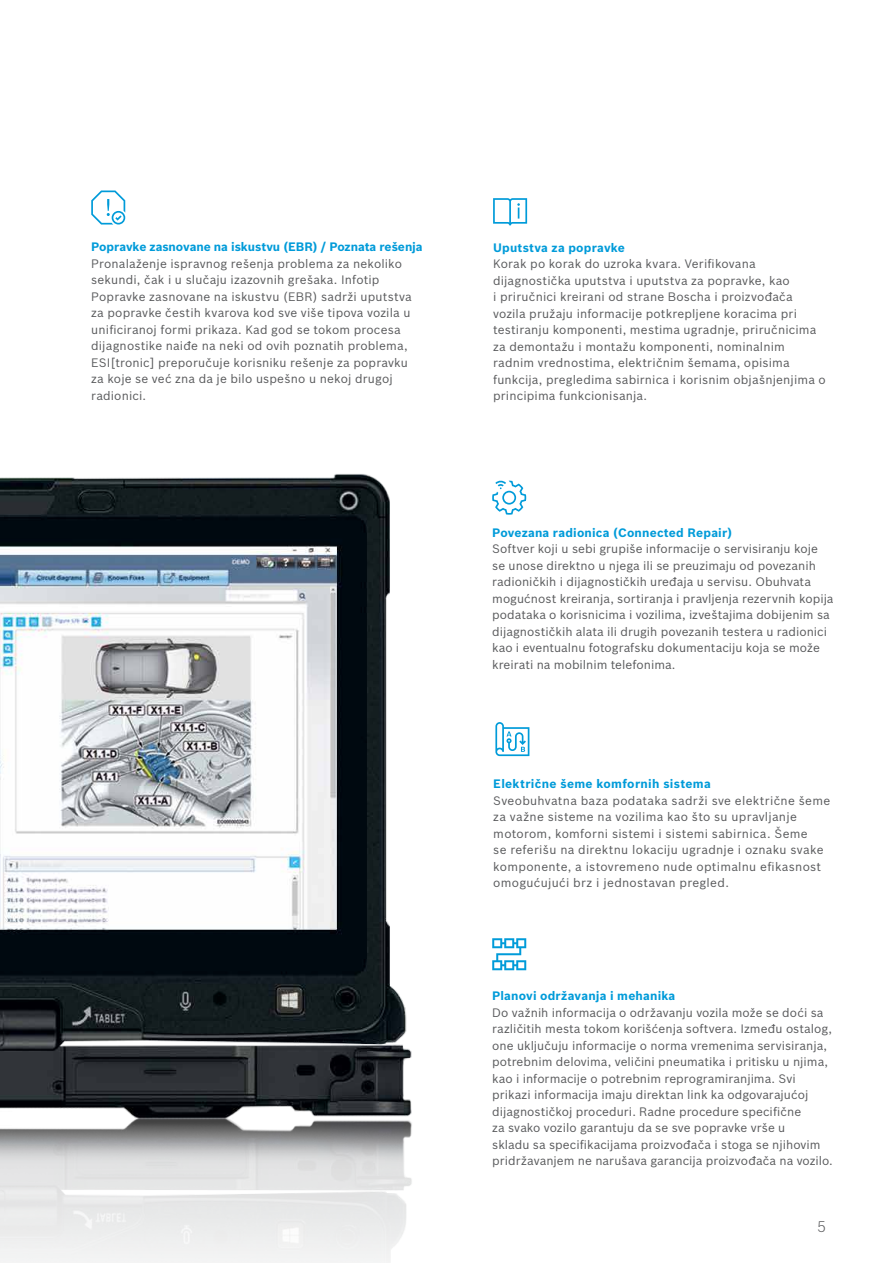
<style>
.page{position:relative;width:893px;height:1263px;background:#fff}
.page>*{position:absolute;margin:0;border:0;box-sizing:border-box;transform-origin:0 0}
.t1{font:300 15px "Bosch Sans";color:#58595b}
.t2{font:12px/16.5px "Bosch Sans";letter-spacing:.01em;color:#58595b}
.t3{font:700 12px "Bosch Sans";letter-spacing:.015em;color:#009bd9}
.t4{font:700 12px "Bosch Sans";letter-spacing:-.005em;color:#009bd9}
</style>
<div class="page">
<img style="left:0;top:198px;width:530px;height:1065px">
<svg style="left:492px;top:480px;width:34px;height:35px"></svg>
<svg style="left:493px;top:198px;width:34px;height:27px"></svg>
<svg style="left:91px;top:190px;width:34px;height:35px"></svg>
<svg style="left:495px;top:722px;width:34px;height:34px"></svg>
<svg style="left:492px;top:938px;width:34px;height:32px"></svg>
<p class="t4" style="left:91px;top:239px;width:333px">Popravke zasnovane na iskustvu (EBR) / Poznata rešenja</p>
<p class="t2" style="left:91px;top:255px;width:322px">Pronalaženje ispravnog rešenja problema za nekoliko sekundi, čak i u slučaju izazovnih grešaka. Infotip Popravke zasnovane na iskustvu (EBR) sadrži uputstva za popravke čestih kvarova kod sve više tipova vozila u unificiranoj formi prikaza. Kad god se tokom procesa dijagnostike naiđe na neki od ovih poznatih problema, ESI[tronic] preporučuje korisniku rešenje za popravku za koje se već zna da je bilo uspešno u nekoj drugoj radionici.</p>
<p class="t3" style="left:493px;top:240px;width:133px">Uputstva za popravke</p>
<p class="t2" style="left:493px;top:256px;width:334px">Korak po korak do uzroka kvara. Verifikovana dijagnostička uputstva i uputstva za popravke, kao<br>i priručnici kreirani od strane Boscha i proizvođača vozila pružaju informacije potkrepljene koracima pri testiranju komponenti, mestima ugradnje, priručnicima za demontažu i montažu komponenti, nominalnim radnim vrednostima, električnim šemama, opisima funkcija, pregledima sabirnica i korisnim objašnjenjima o principima funkcionisanja.</p>
<p class="t3" style="left:492px;top:525px;width:241px">Povezana radionica (Connected Repair)</p>
<p class="t2" style="left:492px;top:540px;width:343px">Softver koji u sebi grupiše informacije o servisiranju koje se unose direktno u njega ili se preuzimaju od povezanih radioničkih i dijagnostičkih uređaja u servisu. Obuhvata mogućnost kreiranja, sortiranja i pravljenja rezervnih kopija podataka o korisnicima i vozilima, izveštajima dobijenim sa dijagnostičkih alata ili drugih povezanih testera u radionici kao i eventualnu fotografsku dokumentaciju koja se može kreirati na mobilnim telefonima.</p>
<p class="t3" style="left:493px;top:777px;width:219px">Električne šeme komfornih sistema</p>
<p class="t2" style="left:493px;top:792px;width:338px">Sveobuhvatna baza podataka sadrži sve električne šeme za važne sisteme na vozilima kao što su upravljanje motorom, komforni sistemi i sistemi sabirnica. Šeme<br>se referišu na direktnu lokaciju ugradnje i oznaku svake komponente, a istovremeno nude optimalnu efikasnost omogućujući brz i jednostavan pregled.</p>
<p class="t3" style="left:492px;top:988px;width:185px">Planovi održavanja i mehanika</p>
<p class="t2" style="left:492px;top:1004px;width:342px">Do važnih informacija o održavanju vozila može se doći sa različitih mesta tokom korišćenja softvera. Između ostalog, one uključuju informacije o norma vremenima servisiranja, potrebnim delovima, veličini pneumatika i pritisku u njima, kao i informacije o potrebnim reprogramiranjima. Svi prikazi informacija imaju direktan link ka odgovarajućoj dijagnostičkoj proceduri. Radne procedure specifične<br>za svako vozilo garantuju da se sve popravke vrše u<br>skladu sa specifikacijama proizvođača i stoga se njihovim pridržavanjem ne narušava garancija proizvođača na vozilo.</p>
<p class="t1" style="left:817px;top:1217px;width:10px">5</p>
</div>
